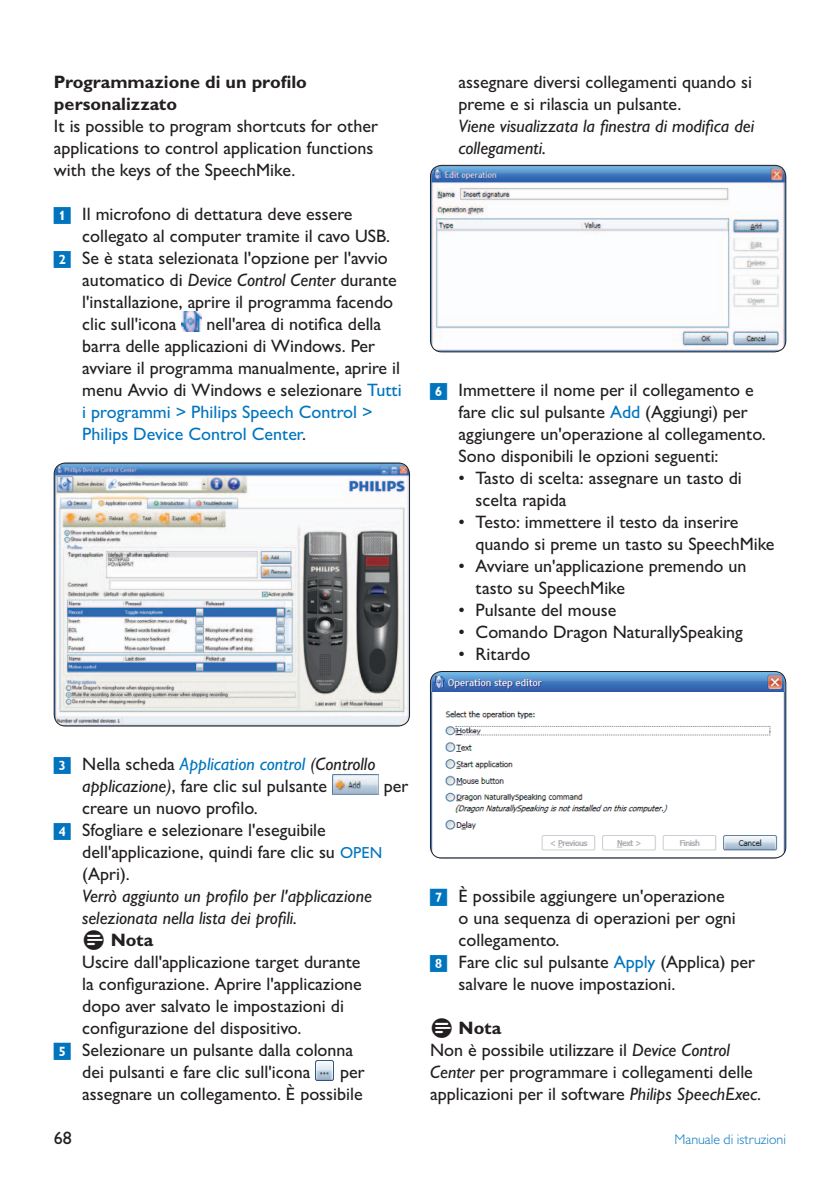
<style>
.page{position:relative;width:840px;height:1191px;background:#fff}
.page>*{position:absolute;margin:0;border:0;box-sizing:border-box;transform-origin:0 0}
.t1{font:500 18px/22px "Gill Sans MT Pro";color:#231f20}
.t2{font:italic 500 18px/22px "Gill Sans MT Pro";color:#231f20}
.t3{font:700 18px/22px "Gill Sans MT Pro";color:#231f20}
.t4{font:300 14px "Gill Sans MT Pro";color:#0075be}
.s1{font-style:italic}
.s2{color:#0075be}
.s3{font-style:italic;color:#0075be}
.s4{font-size:16px;color:#0075be}
.s5{font-weight:700}
</style>
<div class="page">
<img style="left:181px;top:312px;width:20px;height:20px">
<img style="left:54px;top:463px;width:355px;height:263px">
<div style="left:54px;top:463px;width:355px;height:263px;border:1px solid #231f20;border-radius:11px"></div>
<img style="left:332px;top:774px;width:46px;height:20px">
<img style="left:315px;top:1060px;width:18px;height:20px">
<img style="left:430px;top:165px;width:355px;height:187px">
<div style="left:430px;top:165px;width:355px;height:187px;border:1px solid #231f20;border-radius:11px"></div>
<img style="left:430px;top:671px;width:355px;height:187px">
<div style="left:430px;top:671px;width:355px;height:187px;border:1px solid #231f20;border-radius:11px"></div>
<p class="t3" style="left:54px;top:71px;width:254px">Programmazione di un profilo personalizzato</p>
<p class="t1" style="left:54px;top:115px;width:325px">It is possible to program shortcuts for other applications to control application functions with the keys of the SpeechMike.</p>
<p class="t1" style="left:82px;top:203px;width:316px">Il microfono di dettatura deve essere collegato al computer tramite il cavo USB.<br>Se è stata selezionata l'opzione per l'avvio automatico di <span class="s1">Device Control Center</span> durante l'installazione, aprire il programma facendo clic sull'icona</p>
<p class="t1" style="left:82px;top:313px;width:321px;text-indent:124px">nell'area di notifica della barra delle applicazioni di Windows. Per avviare il programma manualmente, aprire il menu Avvio di Windows e selezionare <span class="s2">Tutti i programmi &gt; Philips Speech Control &gt; Philips Device Control Center</span>.</p>
<p class="t1" style="left:458px;top:71px;width:295px">assegnare diversi collegamenti quando si preme e si rilascia un pulsante.</p>
<p class="t2" style="left:458px;top:115px;width:297px">Viene visualizzata la finestra di modifica dei collegamenti.</p>
<p class="t1" style="left:458px;top:379px;width:308px">Immettere il nome per il collegamento e fare clic sul pulsante <span class="s2">Add</span> (Aggiungi) per aggiungere un'operazione al collegamento.<br>Sono disponibili le opzioni seguenti:</p>
<p class="t1" style="left:475px;top:467px;width:267px;text-indent:-17px">• Tasto di scelta: assegnare un tasto di scelta rapida</p>
<p class="t1" style="left:475px;top:511px;width:300px;text-indent:-17px">• Testo: immettere il testo da inserire quando si preme un tasto su SpeechMike</p>
<p class="t1" style="left:475px;top:555px;width:272px;text-indent:-17px">• Avviare un'applicazione premendo un tasto su SpeechMike</p>
<p class="t1" style="left:458px;top:599px;width:159px">• Pulsante del mouse</p>
<p class="t1" style="left:458px;top:621px;width:285px">• Comando Dragon NaturallySpeaking</p>
<p class="t1" style="left:458px;top:643px;width:73px">• Ritardo</p>
<p class="t1" style="left:82px;top:753px;width:294px;text-indent:-28px"><span class="s2">✓</span> Nella scheda <span class="s3">Application control</span> <span class="s1">(Controllo applicazione)</span>, fare clic sul pulsante</p>
<p class="t1" style="left:383px;top:775px;width:26px">per</p>
<p class="t1" style="left:82px;top:797px;width:177px">creare un nuovo profilo.</p>
<p class="t1" style="left:82px;top:819px;width:301px;text-indent:-28px"><span class="s2">✔</span> Sfogliare e selezionare l'eseguibile dell'applicazione, quindi fare clic su <span class="s4">OPEN </span>(Apri).</p>
<p class="t2" style="left:82px;top:885px;width:291px">Verrò aggiunto un profilo per l'applicazione selezionata nella lista dei profili.</p>
<p class="t3" style="left:111px;top:929px;width:44px">Nota</p>
<p class="t1" style="left:82px;top:951px;width:281px">Uscire dall'applicazione target durante la configurazione. Aprire l'applicazione dopo aver salvato le impostazioni di configurazione del dispositivo.<br>Selezionare un pulsante dalla colonna dei pulsanti e fare clic sull'icona</p>
<p class="t1" style="left:82px;top:1061px;width:284px;text-align:right">per<br>assegnare un collegamento. È possibile</p>
<p class="t1" style="left:458px;top:885px;width:298px">È possibile aggiungere un'operazione<br>o una sequenza di operazioni per ogni collegamento.<br>Fare clic sul pulsante <span class="s2">Apply</span> (Applica) per salvare le nuove impostazioni.</p>
<p class="t1" style="left:430px;top:1017px;width:332px;text-indent:28px"><span class="s5">Nota<br></span>Non è possibile utilizzare il <span class="s1">Device Control Center</span> per programmare i collegamenti delle applicazioni per il software <span class="s1">Philips SpeechExec</span>.</p>
<p class="t1" style="left:54px;top:1127px;width:20px">68</p>
<p class="t4" style="left:674px;top:1131px;width:113px">Manuale di istruzioni</p>
</div>
